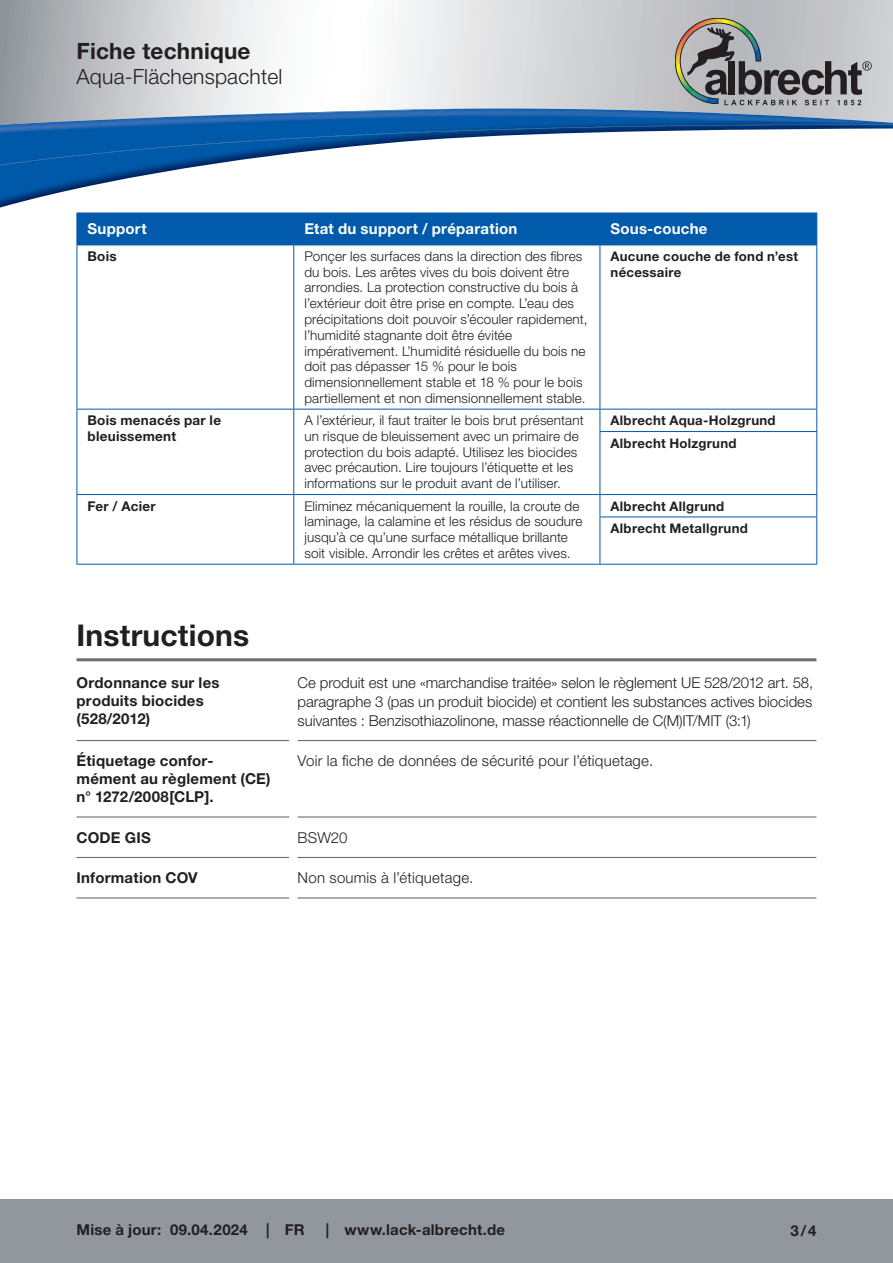
<style>
.page{position:relative;width:893px;height:1263px;background:#fff}
.page>*{position:absolute;margin:0;border:0;box-sizing:border-box;transform-origin:0 0}
.CB_AF_Kapitel_Ueberschrift{font:700 30px "Helvetica Neue LT Std";letter-spacing:.005em;color:#231f20}
.CB_AF_Kopf_TM{font:700 22.5px "Helvetica Neue LT Std";letter-spacing:.01em;color:#231f20}
.CB_AF_Kopf_Produktname_klein{font:300 21px "Helvetica Neue LT Std";letter-spacing:.01em;color:#231f20}
.CB_AF_Text_Standard{font:300 15px/18.8px "Helvetica Neue LT Std";letter-spacing:.01em;color:#231f20;text-align:justify}
.CB_AF_Abschnitt_Ueberschrift{font:700 15px/18px "Helvetica Neue LT Std";letter-spacing:.015em;color:#231f20}
.CB_AF_Fuß_Stand_linksb{font:700 15px "Helvetica Neue LT Std";letter-spacing:.015em;color:#231f20}
.CB_AF_Tab_Kopfzeile{font:700 15px "Helvetica Neue LT Std";letter-spacing:.015em;color:#fff}
.CB_AF_Tab_Text_Standard{font:300 13.5px/15.8px "Helvetica Neue LT Std";letter-spacing:.01em;color:#231f20}
.CB_AF_Tab_Text_Standard-2{font:700 13.5px/15.8px "Helvetica Neue LT Std";letter-spacing:.02em;color:#231f20}
.CB_AF_Tab_Text_Standard-3{font:700 13.2px/15.8px "Helvetica Neue LT Std";letter-spacing:.02em;color:#231f20}
</style>
<div class="page">
<svg style="left:0;top:0;width:893px;height:109px"></svg>
<img style="left:0;top:165px;width:206px;height:43px">
<img style="left:0;top:109px;width:893px;height:15px">
<img style="left:0;top:124px;width:893px;height:41px">
<svg style="left:675px;top:18px;width:197px;height:87px;background:#9a9b9b"></svg>
<div style="left:0;top:1199px;width:893px;height:64px;background:#91979d"></div>
<div style="left:78px;top:214px;width:738px;height:31px;background:#015aaa"></div>
<hr style="left:77px;top:213px;width:1px;height:32px;background:#015aaa">
<hr style="left:77px;top:213px;width:217px;height:1px;background:#015aaa">
<hr style="left:77px;top:245px;width:217px;height:1px;background:#015aaa">
<hr style="left:293px;top:213px;width:1px;height:32px;background:#015aaa">
<hr style="left:294px;top:213px;width:306px;height:1px;background:#015aaa">
<hr style="left:294px;top:245px;width:306px;height:1px;background:#015aaa">
<hr style="left:600px;top:213px;width:1px;height:32px;background:#015aaa">
<hr style="left:600px;top:213px;width:217px;height:1px;background:#015aaa">
<hr style="left:816px;top:213px;width:1px;height:32px;background:#015aaa">
<hr style="left:600px;top:245px;width:217px;height:1px;background:#015aaa">
<hr style="left:77px;top:245px;width:1px;height:164px;background:#015aaa">
<svg style="left:77px;top:410px;width:1px;height:21px"></svg>
<hr style="left:77px;top:431px;width:1px;height:63px;background:#015aaa">
<svg style="left:77px;top:495px;width:1px;height:22px"></svg>
<hr style="left:77px;top:517px;width:1px;height:47px;background:#015aaa">
<hr style="left:77px;top:409px;width:217px;height:1px;background:#015aaa">
<hr style="left:77px;top:494px;width:217px;height:1px;background:#015aaa">
<hr style="left:77px;top:564px;width:217px;height:1px;background:#015aaa">
<hr style="left:293px;top:245px;width:1px;height:164px;background:#015aaa">
<svg style="left:293px;top:409px;width:1px;height:22px"></svg>
<hr style="left:293px;top:431px;width:1px;height:63px;background:#015aaa">
<svg style="left:293px;top:495px;width:1px;height:22px"></svg>
<hr style="left:293px;top:517px;width:1px;height:47px;background:#015aaa">
<hr style="left:294px;top:409px;width:306px;height:1px;background:#015aaa">
<hr style="left:294px;top:494px;width:306px;height:1px;background:#015aaa">
<hr style="left:294px;top:564px;width:306px;height:1px;background:#015aaa">
<hr style="left:600px;top:245px;width:1px;height:164px;background:#015aaa">
<svg style="left:600px;top:410px;width:1px;height:21px"></svg>
<hr style="left:600px;top:432px;width:1px;height:62px;background:#015aaa">
<svg style="left:600px;top:495px;width:1px;height:22px"></svg>
<hr style="left:600px;top:517px;width:1px;height:47px;background:#015aaa">
<hr style="left:600px;top:409px;width:217px;height:1px;background:#015aaa">
<hr style="left:600px;top:431px;width:217px;height:1px;background:#015aaa">
<hr style="left:600px;top:494px;width:217px;height:1px;background:#015aaa">
<hr style="left:600px;top:517px;width:217px;height:1px;background:#015aaa">
<hr style="left:816px;top:245px;width:1px;height:164px;background:#015aaa">
<svg style="left:816px;top:409px;width:1px;height:22px"></svg>
<hr style="left:816px;top:432px;width:1px;height:62px;background:#015aaa">
<svg style="left:816px;top:495px;width:1px;height:22px"></svg>
<hr style="left:816px;top:517px;width:1px;height:47px;background:#015aaa">
<hr style="left:600px;top:564px;width:217px;height:1px;background:#015aaa">
<hr style="left:77px;top:740px;width:212px;height:1px;background:#6c6d70">
<hr style="left:298px;top:740px;width:518px;height:1px;background:#6c6d70">
<hr style="left:77px;top:816px;width:212px;height:1px;background:#6c6d70">
<hr style="left:298px;top:816px;width:518px;height:1px;background:#6c6d70">
<hr style="left:77px;top:857px;width:212px;height:1px;background:#6c6d70">
<hr style="left:298px;top:857px;width:518px;height:1px;background:#6c6d70">
<hr style="left:77px;top:897px;width:212px;height:1px;background:#6c6d70">
<hr style="left:298px;top:897px;width:518px;height:1px;background:#6c6d70">
<hr style="left:77px;top:658px;width:739px;height:3px;background:#6c6d70">
<p class="CB_AF_Kopf_TM" style="left:77px;top:37px;width:175px">Fiche technique</p>
<p class="CB_AF_Kopf_Produktname_klein" style="left:77px;top:64px;width:207px">Aqua-Flächenspachtel</p>
<p class="CB_AF_Tab_Kopfzeile" style="left:88px;top:220px;width:61px">Support</p>
<p class="CB_AF_Tab_Kopfzeile" style="left:304px;top:220px;width:214px">Etat du support / préparation</p>
<p class="CB_AF_Tab_Kopfzeile" style="left:611px;top:220px;width:98px">Sous-couche</p>
<p class="CB_AF_Tab_Text_Standard-2" style="left:88px;top:248px;width:31px">Bois</p>
<p class="CB_AF_Tab_Text_Standard" style="left:304px;top:248px;width:285px">Ponçer les surfaces dans la direction des fibres du bois. Les arêtes vives du bois doivent être arrondies. La protection constructive du bois à l’extérieur doit être prise en compte. L’eau des précipitations doit pouvoir s’écouler rapidement, l’humidité stagnante doit être évitée impérativement. L’humidité résiduelle du bois ne doit pas dépasser 15 % pour le bois dimensionnellement stable et 18 % pour le bois partiellement et non dimensionnellement stable.</p>
<p class="CB_AF_Tab_Text_Standard-3" style="left:611px;top:248px;width:189px">Aucune couche de fond n’est nécessaire</p>
<p class="CB_AF_Tab_Text_Standard-2" style="left:88px;top:412px;width:135px">Bois menacés par le bleuissement</p>
<p class="CB_AF_Tab_Text_Standard" style="left:304px;top:412px;width:281px">A l’extérieur, il faut traiter le bois brut présentant un risque de bleuissement avec un primaire de protection du bois adapté. Utilisez les biocides avec précaution. Lire toujours l’étiquette et les informations sur le produit avant de l’utiliser.</p>
<p class="CB_AF_Tab_Text_Standard-3" style="left:611px;top:412px;width:167px">Albrecht Aqua-Holzgrund</p>
<p class="CB_AF_Tab_Text_Standard-3" style="left:611px;top:435px;width:127px">Albrecht Holzgrund</p>
<p class="CB_AF_Tab_Text_Standard-2" style="left:88px;top:498px;width:70px">Fer / Acier</p>
<p class="CB_AF_Tab_Text_Standard" style="left:304px;top:498px;width:280px">Eliminez mécaniquement la rouille, la croute de laminage, la calamine et les résidus de soudure jusqu’à ce qu’une surface métallique brillante soit visible. Arrondir les crêtes et arêtes vives.</p>
<p class="CB_AF_Tab_Text_Standard-3" style="left:611px;top:498px;width:115px">Albrecht Allgrund</p>
<p class="CB_AF_Tab_Text_Standard-3" style="left:611px;top:520px;width:139px">Albrecht Metallgrund</p>
<p class="CB_AF_Kapitel_Ueberschrift" style="left:77px;top:616px;width:174px">Instructions</p>
<p class="CB_AF_Abschnitt_Ueberschrift" style="left:77px;top:673px;width:145px">Ordonnance sur les produits biocides (528/2012)</p>
<p class="CB_AF_Text_Standard" style="left:298px;top:673px;width:517px">Ce produit est une «marchandise traitée» selon le règlement UE 528/2012 art. 58, paragraphe 3 (pas un produit biocide) et contient les substances actives biocides suivantes : Benzisothiazolinone, masse réactionnelle de C(M)IT/MIT (3:1)</p>
<p class="CB_AF_Abschnitt_Ueberschrift" style="left:77px;top:751px;width:196px">Étiquetage confor&shy;mément au règlement (CE) n° 1272/2008[CLP].</p>
<p class="CB_AF_Text_Standard" style="left:298px;top:751px;width:357px">Voir la fiche de données de sécurité pour l’étiquetage.</p>
<p class="CB_AF_Abschnitt_Ueberschrift" style="left:77px;top:828px;width:76px">CODE GIS</p>
<p class="CB_AF_Text_Standard" style="left:298px;top:827px;width:51px">BSW20</p>
<p class="CB_AF_Abschnitt_Ueberschrift" style="left:77px;top:868px;width:123px">Information COV</p>
<p class="CB_AF_Text_Standard" style="left:298px;top:868px;width:177px">Non soumis à l’étiquetage.</p>
<p class="CB_AF_Fuß_Stand_linksb" style="left:77px;top:1221px;width:86px">Mise à jour:</p>
<p class="CB_AF_Fuß_Stand_linksb" style="left:170px;top:1221px;width:79px">09.04.2024</p>
<p class="CB_AF_Fuß_Stand_linksb" style="left:266px;top:1220px;width:5px">|</p>
<p class="CB_AF_Fuß_Stand_linksb" style="left:285px;top:1221px;width:21px">FR</p>
<p class="CB_AF_Fuß_Stand_linksb" style="left:326px;top:1220px;width:5px">|</p>
<p class="CB_AF_Fuß_Stand_linksb" style="left:344px;top:1221px;width:162px">www.lack-albrecht.de</p>
<p class="CB_AF_Abschnitt_Ueberschrift" style="left:790px;top:1222px;width:27px">3/4</p>
</div>
